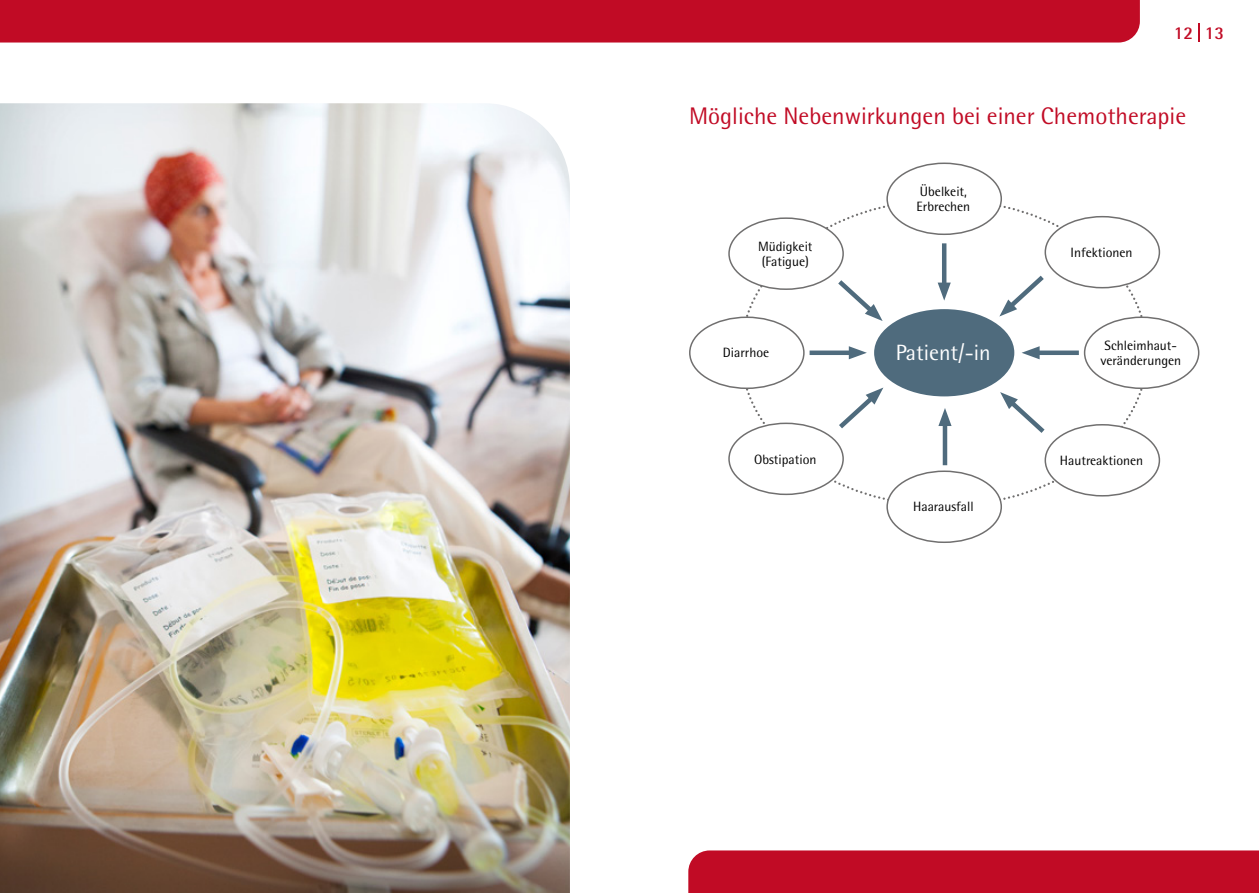
<style>
.page{position:relative;width:1259px;height:893px;background:#fff}
.page>*{position:absolute;margin:0;border:0;box-sizing:border-box;transform-origin:0 0}
.t1{font:24px "Rotis Semi Sans Pro";color:#c10b25}
.t2{font:22.05px "Rotis Semi Sans Pro";color:#fff}
.t3{font:700 18px "Rotis Semi Sans Pro";color:#c10b25}
.t4{font:13.5px/15px "Rotis Semi Sans Pro";color:#000}
</style>
<div class="page">
<div style="left:0;top:0;width:1140px;height:43px;background:#c10b25"></div>
<img style="left:0;top:103px;width:570px;height:790px">
<div style="left:688px;top:850px;width:571px;height:43px;background:#c10b25"></div>
<svg style="left:1198px;top:24px;width:2px;height:18px"></svg>
<svg style="left:739px;top:198px;width:410px;height:310px"></svg>
<h3 class="t3" style="left:1173px;top:22px;width:52px">12 13</h3>
<h1 class="t1" style="left:689px;top:101px;width:498px">Mögliche Nebenwirkungen bei einer Chemotherapie</h1>
<p class="t4" style="left:758px;top:239px;width:56px">Müdigkeit (Fatigue)</p>
<p class="t4" style="left:723px;top:345px;width:48px">Diarrhoe</p>
<p class="t4" style="left:916px;top:184px;width:55px">Übelkeit,<br>Erbrechen</p>
<h2 class="t2" style="left:895px;top:340px;width:96px">Patient/-in</h2>
<p class="t4" style="left:1070px;top:245px;width:63px">Infektionen</p>
<p class="t4" style="left:1104px;top:338px;width:74px">Schleimhaut-</p>
<p class="t4" style="left:1100px;top:353px;width:82px">veränderungen</p>
<p class="t4" style="left:754px;top:451px;width:64px">Obstipation</p>
<p class="t4" style="left:1059px;top:453px;width:85px">Hautreaktionen</p>
<p class="t4" style="left:913px;top:499px;width:62px">Haarausfall</p>
</div>
